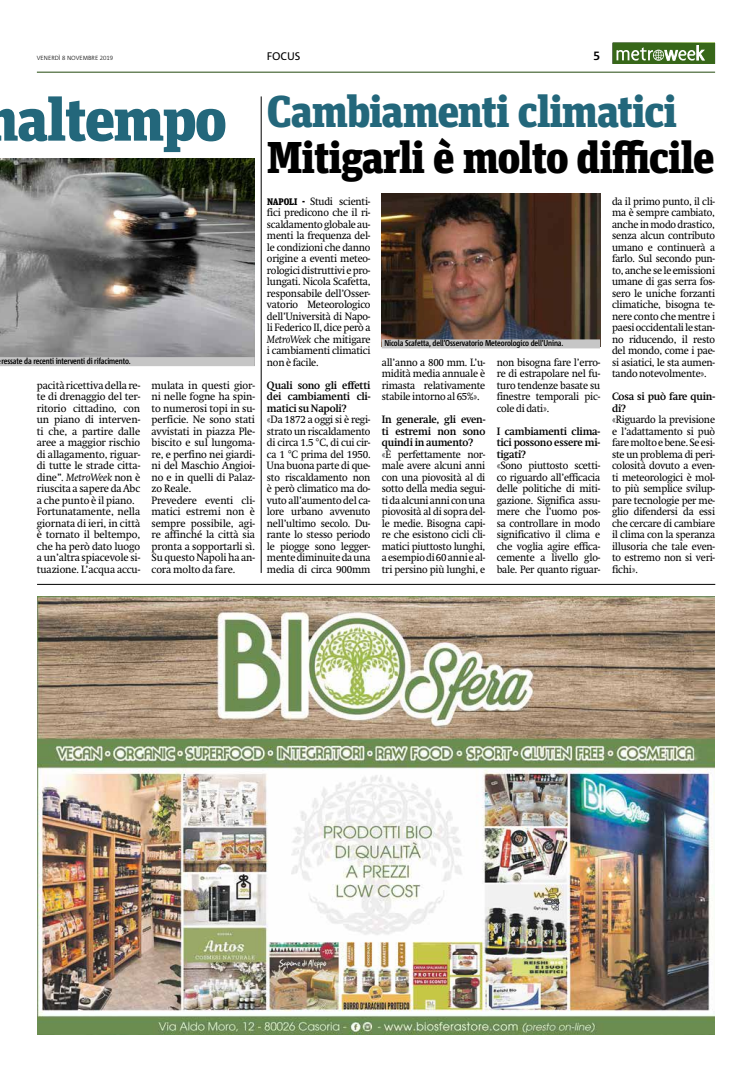
<style>
.page{position:relative;width:752px;height:1078px;background:#fff}
.page>*{position:absolute;margin:0;border:0;box-sizing:border-box;transform-origin:0 0}
.t1{font:900 60.1px "Unit Slab Pro";letter-spacing:-.035em;color:#23677b}
.t2{font:900 44.4px "Unit Slab Pro";letter-spacing:-.03em;color:#000}
.t3{font:900 44.4px "Unit Slab Pro";letter-spacing:-.03em;color:#23677b}
.t4{font:700 12px "Corpid OT";color:#000}
.t5{font:11px "Corpid OT";letter-spacing:-.01em;color:#000}
.t6{font:10.5px/11.5px "Metro Swift";letter-spacing:-.01em;color:#000;text-align:justify;scale:.95 1}
.t7{font:10.5px/11.5px "Metro Swift";letter-spacing:-.01em;color:#000}
.t8{font:700 10.5px/11.5px "Metro Swift";letter-spacing:-.02em;color:#000;text-align:justify;scale:.95 1}
.t9{font:700 8.5px "Corpid Cd OT";letter-spacing:-.01em;color:#000}
.t10{font:300 6px "Corpid OT";letter-spacing:-.005em;color:#000}
.s1{font-style:italic}
.s2{font-family:"Unit Slab Pro";font-weight:900;font-size:9.5px}
</style>
<div class="page">
<hr style="left:37px;top:72px;width:677px;height:1px;background:#21480d">
<div style="left:612px;top:43px;width:102px;height:21px;background:#376719"></div>
<svg style="left:616px;top:45px;width:88px;height:16px"></svg>
<img style="left:38px;top:596px;width:675px;height:438px">
<hr style="left:37px;top:584px;width:678px;height:1px;background:#000">
<hr style="left:261px;top:96px;width:1px;height:477px;background:#000">
<img style="left:381px;top:193px;width:218px;height:146px">
<div style="left:381px;top:339px;width:218px;height:9px;background:#c6c6c6"></div>
<img style="left:0;top:159px;width:255px;height:207px">
<div style="left:0;top:357px;width:254px;height:9px;background:#c6c6c6"></div>
<p class="t10" style="left:37px;top:54px;width:78px">VENERDÌ 8 NOVEMBRE 2019</p>
<p class="t5" style="left:267px;top:50px;width:35px">FOCUS</p>
<p class="t4" style="left:593px;top:49px;width:8px">5</p>
<h1 class="t1" style="left:17px;top:74px;width:211px">altempo</h1>
<p class="t9" style="left:1px;top:356px;width:131px">ressate da recenti interventi di rifacimento.</p>
<p class="t7" style="left:37px;top:379px;width:105px">pacità ricettiva della re&shy;te di drenaggio del ter&shy;ritorio cittadino, con un piano di interven&shy;ti che, a partire dalle aree a maggior rischio di allagamento, riguar&shy;di tutte le strade citta&shy;dine”. <span class="s1">MetroWeek</span> non è riuscita a sapere da Abc a che punto è il piano.<br>Fortunatamente, nella giornata di ieri, in città è tornato il beltempo, che ha però dato luogo a un’altra spiacevole si&shy;tuazione. L’acqua accu-</p>
<p class="t7" style="left:151px;top:379px;width:105px">mulata in questi gior&shy;ni nelle fogne ha spin&shy;to numerosi topi in su&shy;perficie. Ne sono stati avvistati in piazza Ple&shy;biscito e sul lungoma&shy;re, e perfino nei giardi&shy;ni del Maschio Angioi&shy;no e in quelli di Palaz&shy;zo Reale.<br>Prevedere eventi cli&shy;matici estremi non è sempre possibile, agi&shy;re affinché la città sia pronta a sopportarli sì.<br>Su questo Napoli ha an&shy;cora molto da fare.</p>
<h2 class="t3" style="left:267px;top:78px;width:411px">Cambiamenti climatici</h2>
<h2 class="t2" style="left:267px;top:124px;width:449px">Mitigarli è molto difficile</h2>
<p class="t6" style="left:267px;top:195px;width:110px"><span class="s2">NAPOLI -</span> Studi scienti&shy;fici predicono che il ri&shy;scaldamento globale au&shy;menti la frequenza del&shy;le condizioni che danno origine a eventi meteo&shy;rologici distruttivi e pro&shy;lungati. Nicola Scafetta, responsabile dell’Osser&shy;vatorio Meteorologico dell’Università di Napo&shy;li Federico II, dice però a <span class="s1">MetroWeek</span> che mitigare i cambiamenti climatici non è facile.</p>
<p class="t8" style="left:267px;top:379px;width:110px">Quali sono gli effetti dei cambiamenti cli&shy;matici su Napoli?</p>
<p class="t6" style="left:267px;top:414px;width:110px">«Da 1872 a oggi si è regi&shy;strato un riscaldamento di circa 1.5 °C, di cui cir&shy;ca 1 °C prima del 1950.<br>Una buona parte di que&shy;sto riscaldamento non è però climatico ma do&shy;vuto all’aumento del ca&shy;lore urbano avvenuto nell’ultimo secolo. Du&shy;rante lo stesso periodo le piogge sono legger&shy;mente diminuite da una media di circa 900mm</p>
<p class="t9" style="left:384px;top:338px;width:180px">Nicola Scafetta, dell’Osservatorio Meteorologico dell’Unina.</p>
<p class="t6" style="left:381px;top:356px;width:110px">all’anno a 800 mm. L’u&shy;midità media annuale è rimasta relativamente stabile intorno al 65%».</p>
<p class="t8" style="left:381px;top:414px;width:110px">In generale, gli even&shy;ti estremi non sono quindi in aumento?</p>
<p class="t6" style="left:381px;top:448px;width:110px">«È perfettamente nor&shy;male avere alcuni anni con una piovosità al di sotto della media segui&shy;ti da alcuni anni con una piovosità al di sopra del&shy;le medie. Bisogna capi&shy;re che esistono cicli cli&shy;matici piuttosto lunghi, a esempio di 60 anni e al&shy;tri persino più lunghi, e</p>
<p class="t6" style="left:496px;top:356px;width:110px">non bisogna fare l’erro&shy;re di estrapolare nel fu&shy;turo tendenze basate su finestre temporali pic&shy;cole di dati».</p>
<p class="t8" style="left:496px;top:425px;width:110px">I cambiamenti clima&shy;tici possono essere mi&shy;tigati?</p>
<p class="t6" style="left:496px;top:460px;width:110px">«Sono piuttosto scetti&shy;co riguardo all’efficacia delle politiche di miti&shy;gazione. Significa assu&shy;mere che l’uomo pos&shy;sa controllare in modo significativo il clima e che voglia agire effica&shy;cemente a livello glo&shy;bale. Per quanto riguar-</p>
<p class="t6" style="left:611px;top:195px;width:110px">da il primo punto, il cli&shy;ma è sempre cambiato, anche in modo drastico, senza alcun contributo umano e continuerà a farlo. Sul secondo pun&shy;to, anche se le emissioni umane di gas serra fos&shy;sero le uniche forzanti climatiche, bisogna te&shy;nere conto che mentre i paesi occidentali le stan&shy;no riducendo, il resto del mondo, come i pae&shy;si asiatici, le sta aumen&shy;tando notevolmente».</p>
<p class="t8" style="left:611px;top:391px;width:110px">Cosa si può fare quin&shy;di?</p>
<p class="t6" style="left:611px;top:414px;width:110px">«Riguardo la previsione e l’adattamento si può fare molto e bene. Se esi&shy;ste un problema di peri&shy;colosità dovuto a even&shy;ti meteorologici è mol&shy;to più semplice svilup&shy;pare tecnologie per me&shy;glio difendersi da essi che cercare di cambiare il clima con la speranza illusoria che tale even&shy;to estremo non si veri&shy;fichi».</p>
</div>
